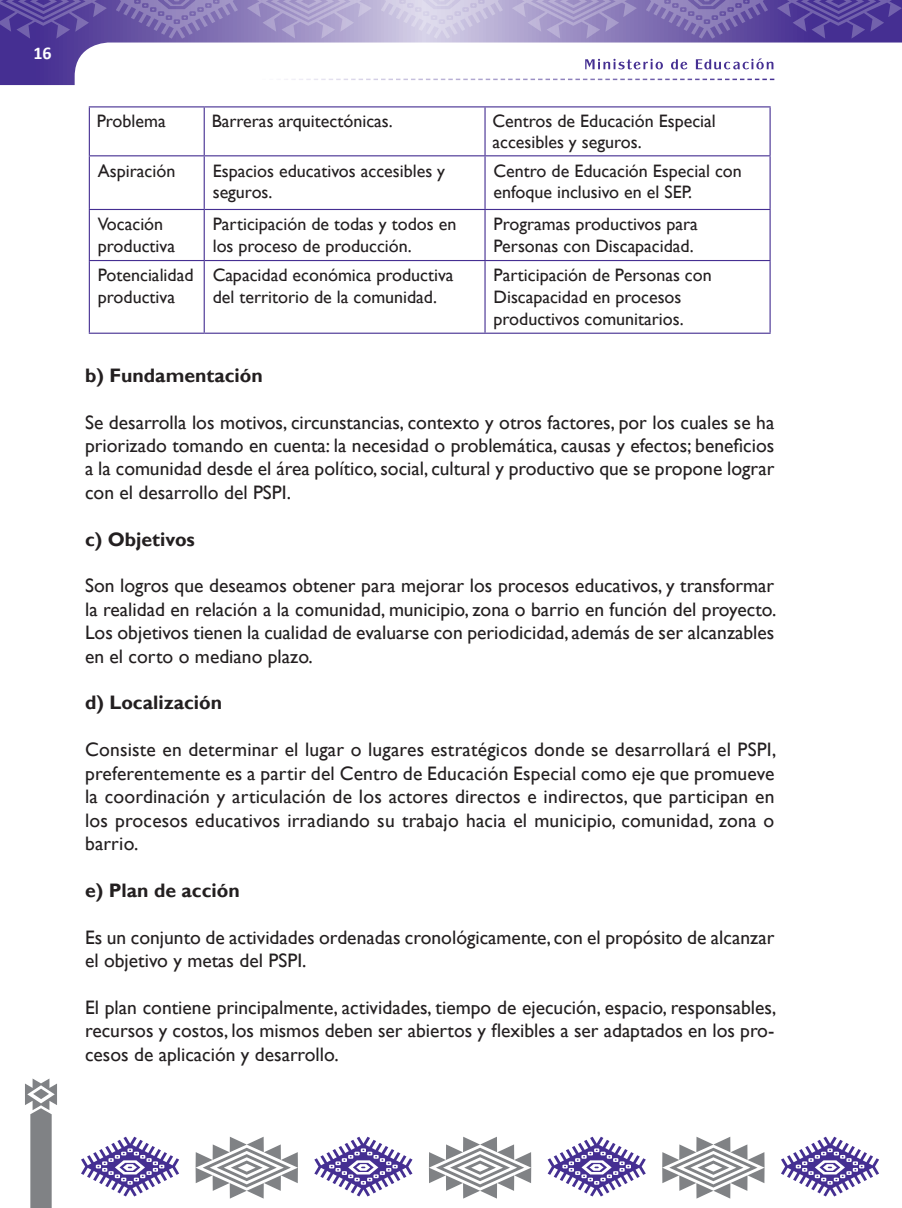
<style>
.page{position:relative;width:902px;height:1208px;background:#fff}
.page>*{position:absolute;margin:0;border:0;box-sizing:border-box;transform-origin:0 0}
.t1{font:19.5px/23.4px "Gill Sans";color:#231f20;text-align:justify}
.t2{font:700 19.5px "Gill Sans";color:#231f20}
.t3{font:18px/21.6px "Gill Sans";color:#231f20}
.t4{font:700 18px "Calibri";color:#fff}
</style>
<div class="page">
<svg style="left:0;top:0;width:901px;height:85px"></svg>
<svg style="left:25px;top:1078px;width:32px;height:130px"></svg>
<svg style="left:89px;top:79px;width:685px;height:1px"></svg>
<svg style="left:81px;top:1136px;width:98px;height:60px"></svg>
<svg style="left:314px;top:1136px;width:98px;height:60px"></svg>
<svg style="left:547px;top:1136px;width:98px;height:60px"></svg>
<svg style="left:781px;top:1136px;width:98px;height:60px"></svg>
<svg style="left:195px;top:1136px;width:103px;height:62px"></svg>
<svg style="left:429px;top:1136px;width:102px;height:62px"></svg>
<svg style="left:662px;top:1136px;width:102px;height:62px"></svg>
<svg style="left:381px;top:0;width:122px;height:39px;background:#cec8e2"></svg>
<svg style="left:116px;top:0;width:122px;height:39px;background:#8070b2"></svg>
<svg style="left:645px;top:0;width:123px;height:39px;background:#7967ad"></svg>
<svg style="left:247px;top:0;width:125px;height:39px;background:#aa9ecc"></svg>
<svg style="left:0;top:0;width:107px;height:39px;background:#5a469d"></svg>
<svg style="left:776px;top:0;width:125px;height:39px;background:#543f9a"></svg>
<svg style="left:512px;top:0;width:125px;height:39px;background:#a295c7"></svg>
<svg style="left:585px;top:58px;width:188px;height:11px"></svg>
<hr style="left:89px;top:106px;width:115px;height:1px;background:#452f92">
<hr style="left:89px;top:107px;width:1px;height:48px;background:#452f92">
<hr style="left:204px;top:106px;width:281px;height:1px;background:#452f92">
<hr style="left:204px;top:107px;width:1px;height:48px;background:#452f92">
<hr style="left:485px;top:106px;width:285px;height:1px;background:#452f92">
<hr style="left:484px;top:107px;width:1px;height:48px;background:#452f92">
<hr style="left:769px;top:107px;width:1px;height:48px;background:#452f92">
<hr style="left:89px;top:155px;width:115px;height:1px;background:#452f92">
<hr style="left:89px;top:156px;width:1px;height:53px;background:#452f92">
<hr style="left:204px;top:155px;width:281px;height:1px;background:#452f92">
<hr style="left:204px;top:156px;width:1px;height:53px;background:#452f92">
<hr style="left:485px;top:155px;width:285px;height:1px;background:#452f92">
<hr style="left:484px;top:156px;width:1px;height:53px;background:#452f92">
<hr style="left:769px;top:156px;width:1px;height:53px;background:#452f92">
<hr style="left:89px;top:209px;width:115px;height:1px;background:#452f92">
<hr style="left:89px;top:210px;width:1px;height:50px;background:#452f92">
<hr style="left:204px;top:209px;width:281px;height:1px;background:#452f92">
<hr style="left:204px;top:210px;width:1px;height:50px;background:#452f92">
<hr style="left:485px;top:209px;width:285px;height:1px;background:#452f92">
<hr style="left:484px;top:210px;width:1px;height:50px;background:#452f92">
<hr style="left:769px;top:210px;width:1px;height:50px;background:#452f92">
<hr style="left:89px;top:260px;width:115px;height:1px;background:#452f92">
<hr style="left:89px;top:261px;width:1px;height:72px;background:#452f92">
<hr style="left:204px;top:260px;width:281px;height:1px;background:#452f92">
<hr style="left:204px;top:261px;width:1px;height:72px;background:#452f92">
<hr style="left:485px;top:260px;width:285px;height:1px;background:#452f92">
<hr style="left:484px;top:261px;width:1px;height:72px;background:#452f92">
<hr style="left:769px;top:261px;width:1px;height:72px;background:#452f92">
<hr style="left:89px;top:333px;width:115px;height:1px;background:#452f92">
<hr style="left:204px;top:333px;width:281px;height:1px;background:#452f92">
<hr style="left:485px;top:333px;width:285px;height:1px;background:#452f92">
<p class="t4" style="left:33px;top:41px;width:20px">16</p>
<p class="t3" style="left:97px;top:110px;width:70px">Problema</p>
<p class="t3" style="left:212px;top:110px;width:183px">Barreras arquitectónicas.</p>
<p class="t3" style="left:492px;top:110px;width:225px">Centros de Educación Especial accesibles y seguros.</p>
<p class="t3" style="left:98px;top:160px;width:79px">Aspiración</p>
<p class="t3" style="left:213px;top:160px;width:234px">Espacios educativos accesibles y seguros.</p>
<p class="t3" style="left:493px;top:160px;width:250px">Centro de Educación Especial con enfoque inclusivo en el SEP.</p>
<p class="t3" style="left:98px;top:214px;width:79px">Vocación productiva</p>
<p class="t3" style="left:213px;top:214px;width:245px">Participación de todas y todos en los proceso de producción.</p>
<p class="t3" style="left:493px;top:214px;width:206px">Programas productivos para<br>Personas con Discapacidad.</p>
<p class="t3" style="left:98px;top:265px;width:97px">Potencialidad productiva</p>
<p class="t3" style="left:213px;top:265px;width:242px">Capacidad económica productiva del territorio de la comunidad.</p>
<p class="t3" style="left:493px;top:265px;width:220px">Participación de Personas con<br>Discapacidad en procesos productivos comunitarios.</p>
<p class="t2" style="left:85px;top:363px;width:179px">b) Fundamentación</p>
<p class="t1" style="left:85px;top:410px;width:690px">Se desarrolla los motivos, circunstancias, contexto y otros factores, por los cuales se ha priorizado tomando en cuenta: la necesidad o problemática, causas y efectos; beneficios a la comunidad desde el área político, social, cultural y productivo que se propone lograr con el desarrollo del PSPI.</p>
<p class="t2" style="left:85px;top:527px;width:111px">c) Objetivos</p>
<p class="t1" style="left:85px;top:574px;width:692px">Son logros que deseamos obtener para mejorar los procesos educativos, y transformar la realidad en relación a la comunidad, municipio, zona o barrio en función del proyecto.<br>Los objetivos tienen la cualidad de evaluarse con periodicidad, además de ser alcanzables en el corto o mediano plazo.</p>
<p class="t2" style="left:85px;top:691px;width:139px">d) Localización</p>
<p class="t1" style="left:85px;top:738px;width:692px">Consiste en determinar el lugar o lugares estratégicos donde se desarrollará el PSPI, preferentemente es a partir del Centro de Educación Especial como eje que promueve la coordinación y articulación de los actores directos e indirectos, que participan en los procesos educativos irradiando su trabajo hacia el municipio, comunidad, zona o barrio.</p>
<p class="t2" style="left:85px;top:878px;width:156px">e) Plan de acción</p>
<p class="t1" style="left:85px;top:925px;width:690px">Es un conjunto de actividades ordenadas cronológicamente, con el propósito de alcanzar el objetivo y metas del PSPI.</p>
<p class="t1" style="left:85px;top:995px;width:692px">El plan contiene principalmente, actividades, tiempo de ejecución, espacio, responsables, recursos y costos, los mismos deben ser abiertos y flexibles a ser adaptados en los pro&shy;cesos de aplicación y desarrollo.</p>
</div>
